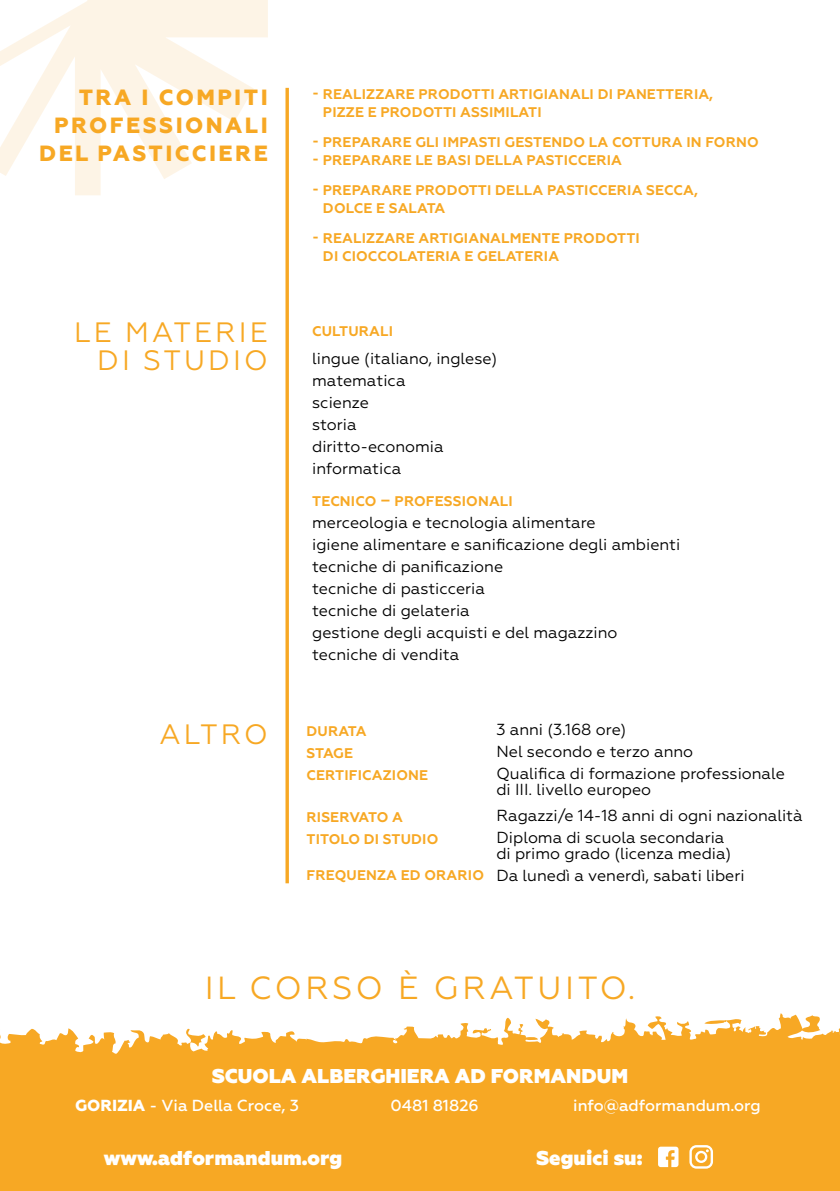
<style>
.page{position:relative;width:840px;height:1191px;background:#fff}
.page>*{position:absolute;margin:0;border:0;box-sizing:border-box;transform-origin:0 0}
.t1{font:32px "Geometria";letter-spacing:.11em;color:#f7a824}
.t2{font:28px/28px "Geometria";letter-spacing:.11em;color:#f7a824;text-align:right}
.t3{font:800 22px/28px "Geometria";letter-spacing:.11em;color:#f7a824;text-align:right}
.t4{font:800 20px "Geometria";color:#fff}
.t5{font:16px/22px "Geometria";color:#000}
.t6{font:500 16px "Geometria";color:#fff}
.t7{font:700 14px/18px "Geometria";letter-spacing:.01em;color:#f7a824}
.s1{font-weight:800}
</style>
<div class="page">
<svg style="left:0;top:0;width:268px;height:195px"></svg>
<div style="left:0;top:1053px;width:839px;height:138px;background:#f7a824"></div>
<svg style="left:0;top:1013px;width:839px;height:40px"></svg>
<svg style="left:285px;top:88px;width:4px;height:795px;background:#f7b444"></svg>
<svg style="left:657px;top:1146px;width:21px;height:21px"></svg>
<svg style="left:689px;top:1145px;width:23px;height:23px"></svg>
<h3 class="t3" style="left:39px;top:84px;width:230px">TRA I COMPITI<br>PROFESSIONALI<br>DEL PASTICCIERE</h3>
<p class="t7" style="left:323px;top:85px;width:391px;text-indent:-11px">- REALIZZARE PRODOTTI ARTIGIANALI DI PANETTERIA,<br>PIZZE E PRODOTTI ASSIMILATI</p>
<p class="t7" style="left:312px;top:133px;width:448px">- PREPARARE GLI IMPASTI GESTENDO LA COTTURA IN FORNO</p>
<p class="t7" style="left:312px;top:151px;width:311px">- PREPARARE LE BASI DELLA PASTICCERIA</p>
<p class="t7" style="left:323px;top:181px;width:376px;text-indent:-11px">- PREPARARE PRODOTTI DELLA PASTICCERIA SECCA,<br>DOLCE E SALATA</p>
<p class="t7" style="left:323px;top:229px;width:318px;text-indent:-11px">- REALIZZARE ARTIGIANALMENTE PRODOTTI<br>DI CIOCCOLATERIA E GELATERIA</p>
<h2 class="t2" style="left:74px;top:318px;width:195px">LE MATERIE<br>DI STUDIO</h2>
<p class="t7" style="left:312px;top:322px;width:82px">CULTURALI</p>
<p class="t5" style="left:312px;top:347px;width:186px">lingue (italiano, inglese) matematica<br>scienze<br>storia<br>diritto-economia informatica</p>
<p class="t7" style="left:312px;top:492px;width:202px">TECNICO – PROFESSIONALI</p>
<p class="t5" style="left:312px;top:511px;width:369px">merceologia e tecnologia alimentare<br>igiene alimentare e sanificazione degli ambienti tecniche di panificazione<br>tecniche di pasticceria<br>tecniche di gelateria<br>gestione degli acquisti e del magazzino tecniche di vendita</p>
<h2 class="t2" style="left:159px;top:720px;width:110px">ALTRO</h2>
<p class="t7" style="left:306px;top:720px;width:123px;line-height:22px">DURATA<br>STAGE<br>CERTIFICAZIONE</p>
<p class="t7" style="left:306px;top:806px;width:133px;line-height:22px">RISERVATO A<br>TITOLO DI STUDIO</p>
<p class="t7" style="left:306px;top:866px;width:179px">FREQUENZA ED ORARIO</p>
<p class="t5" style="left:496px;top:718px;width:290px">3 anni (3.168 ore)<br>Nel secondo e terzo anno<br>Qualifica di formazione professionale</p>
<p class="t5" style="left:496px;top:776px;width:307px;line-height:26px">di III. livello europeo<br>Ragazzi/e 14-18 anni di ogni nazionalità</p>
<p class="t5" style="left:496px;top:829px;width:236px;line-height:16px">Diploma di scuola secondaria di primo grado (licenza media)</p>
<p class="t5" style="left:496px;top:864px;width:249px">Da lunedì a venerdì, sabati liberi</p>
<h1 class="t1" style="left:204px;top:969px;width:432px">IL CORSO È GRATUITO.</h1>
<p class="t4" style="left:211px;top:1063px;width:418px">SCUOLA ALBERGHIERA AD FORMANDUM</p>
<p class="t6" style="left:75px;top:1096px;width:225px"><span class="s1">GORIZIA</span> - Via Della Croce, 3</p>
<p class="t6" style="left:390px;top:1096px;width:90px">0481 81826</p>
<p class="t6" style="left:573px;top:1096px;width:189px">info@adformandum.org</p>
<p class="t4" style="left:104px;top:1145px;width:240px">www.adformandum.org</p>
<p class="t4" style="left:535px;top:1145px;width:108px">Seguici su:</p>
</div>
